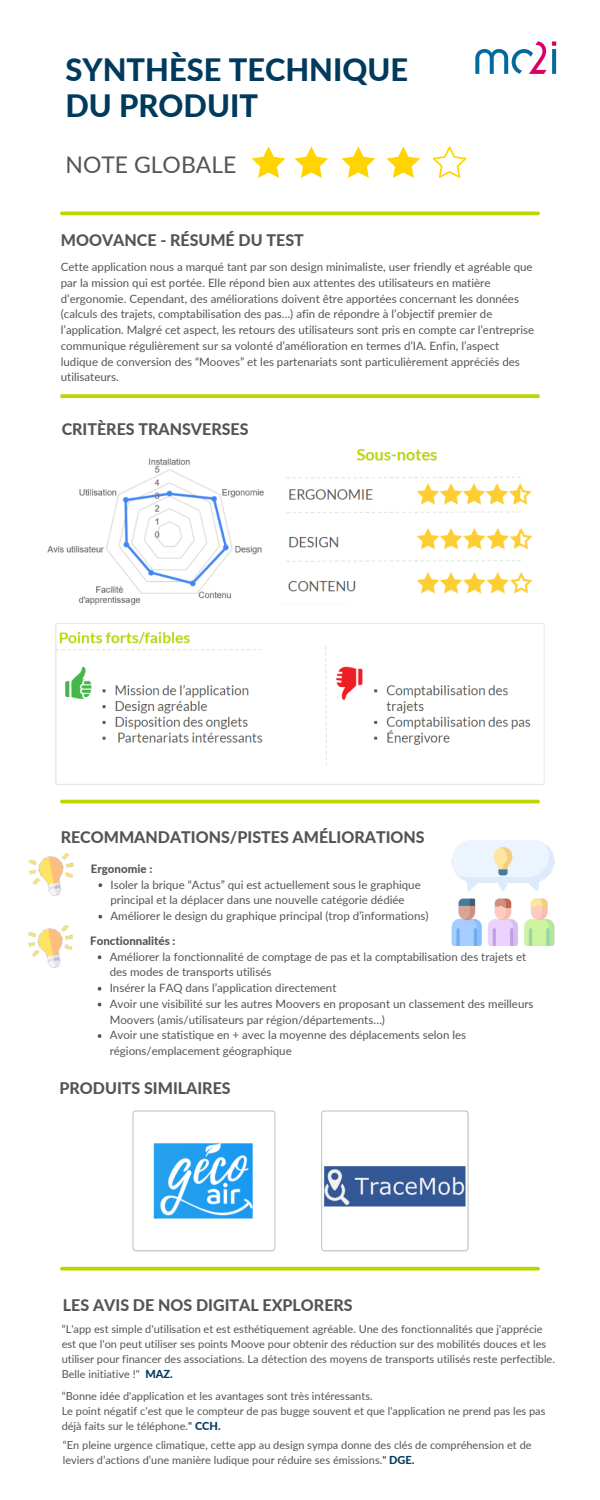
<style>
.page{position:relative;width:600px;height:1500px;background:#fff}
.page>*{position:absolute;margin:0;border:0;box-sizing:border-box;transform-origin:0 0}
.t1{font:800 30.8px/36px "Lato";color:#003a5d}
.t2{font:23px "Lato";color:#545454}
.t3{font:800 16px "Lato";color:#545454}
.t4{font:11.5px/15.8px "Lato";color:#545454}
.t5{font:800 11.5px "Lato";color:#545454}
.t6{font:11px/15px "Lato";color:#545454}
.s1{font-weight:800;color:#003a5d}
.s2{color:#281516}
</style>
<div class="page">
<svg style="left:62px;top:394px;width:476px;height:4px;background:#c2d913"></svg>
<hr style="left:62px;top:212px;width:476px;height:3px;background:#bed600">
<svg style="left:252px;top:146px;width:33px;height:32px"></svg>
<svg style="left:386px;top:146px;width:34px;height:32px"></svg>
<svg style="left:295px;top:146px;width:33px;height:32px"></svg>
<svg style="left:341px;top:146px;width:34px;height:32px"></svg>
<svg style="left:433px;top:146px;width:33px;height:32px"></svg>
<hr style="left:62px;top:800px;width:476px;height:3px;background:#bed600">
<svg style="left:62px;top:1267px;width:476px;height:4px;background:#c5da1b"></svg>
<img style="left:451px;top:840px;width:104px;height:106px">
<svg style="left:98px;top:883px;width:4px;height:4px"></svg>
<svg style="left:98px;top:915px;width:4px;height:4px"></svg>
<img style="left:28px;top:853px;width:46px;height:43px">
<svg style="left:98px;top:955px;width:3px;height:4px"></svg>
<svg style="left:98px;top:987px;width:3px;height:4px"></svg>
<svg style="left:98px;top:1034px;width:3px;height:4px"></svg>
<img style="left:28px;top:925px;width:45px;height:43px">
<img style="left:475px;top:41px;width:82px;height:33px">
<img style="left:286px;top:448px;width:247px;height:146px">
<img style="left:47px;top:458px;width:217px;height:148px">
<img style="left:55px;top:623px;width:490px;height:162px">
<img style="left:132px;top:1110px;width:337px;height:142px">
<h1 class="t1" style="left:65px;top:51px;width:344px">SYNTHÈSE TECHNIQUE<br>DU PRODUIT</h1>
<h2 class="t2" style="left:65px;top:151px;width:172px">NOTE GLOBALE</h2>
<h3 class="t3" style="left:61px;top:230px;width:245px">MOOVANCE - RÉSUMÉ DU TEST</h3>
<p class="t4" style="left:61px;top:259px;width:475px">Cette application nous a marqué tant par son design minimaliste, user friendly et agréable que par la mission qui est portée. Elle répond bien aux attentes des utilisateurs en matière d’ergonomie. Cependant, des améliorations doivent être apportées concernant les données (calculs des trajets, comptabilisation des pas…) afin de répondre à l’objectif premier de l’application. Malgré cet aspect, les retours des utilisateurs sont pris en compte car l’entreprise communique régulièrement sur sa volonté d’amélioration en termes d’IA. Enfin, l’aspect ludique de conversion des “Mooves” et les partenariats sont particulièrement appréciés des utilisateurs.</p>
<h3 class="t3" style="left:62px;top:419px;width:188px">CRITÈRES TRANSVERSES</h3>
<h3 class="t3" style="left:61px;top:827px;width:365px">RECOMMANDATIONS/PISTES AMÉLIORATIONS</h3>
<p class="t4" style="left:110px;top:876px;width:320px">Isoler la brique “Actus” qui est actuellement sous le graphique principal et la déplacer dans une nouvelle catégorie dédiée<br>Améliorer le design du graphique principal (trop d’informations)</p>
<p class="t5" style="left:91px;top:861px;width:63px">Ergonomie :</p>
<p class="t5" style="left:90px;top:934px;width:87px">Fonctionnalités :</p>
<p class="t4" style="left:110px;top:948px;width:425px">Améliorer la fonctionnalité de comptage de pas et la comptabilisation des trajets et des modes de transports utilisés<br>Insérer la FAQ dans l’application directement<br>Avoir une visibilité sur les autres Moovers en proposant un classement des meilleurs Moovers (amis/utilisateurs par région/départements…)<br>Avoir une statistique en + avec la moyenne des déplacements selon les régions/emplacement géographique</p>
<h3 class="t3" style="left:60px;top:1078px;width:173px">PRODUITS SIMILAIRES</h3>
<h3 class="t3" style="left:63px;top:1296px;width:291px">LES AVIS DE NOS DIGITAL EXPLORERS</h3>
<p class="t6" style="left:62px;top:1321px;width:495px">“L'app est simple d'utilisation et est esthétiquement agréable. Une des fonctionnalités que j'apprécie est que l'on peut utiliser ses points Moove pour obtenir des réduction sur des mobilités douces et les utiliser pour financer des associations. La détection des moyens de transports utilisés reste perfectible.<br>Belle initiative !" <span class="s1">MAZ.</span></p>
<p class="t6" style="left:62px;top:1388px;width:485px">“Bonne idée d'application et les avantages sont très intéressants.<br>Le point négatif c'est que le compteur de pas bugge souvent et que l'application ne prend pas les pas déjà faits sur le téléphone.<span class="s2">"</span> <span class="s1">CCH.</span></p>
<p class="t6" style="left:63px;top:1438px;width:470px">“En pleine urgence climatique, cette app au design sympa donne des clés de compréhension et de leviers d’actions d’une manière ludique pour réduire ses émissions.<span class="s2">"</span> <span class="s1">DGE.</span></p>
</div>
